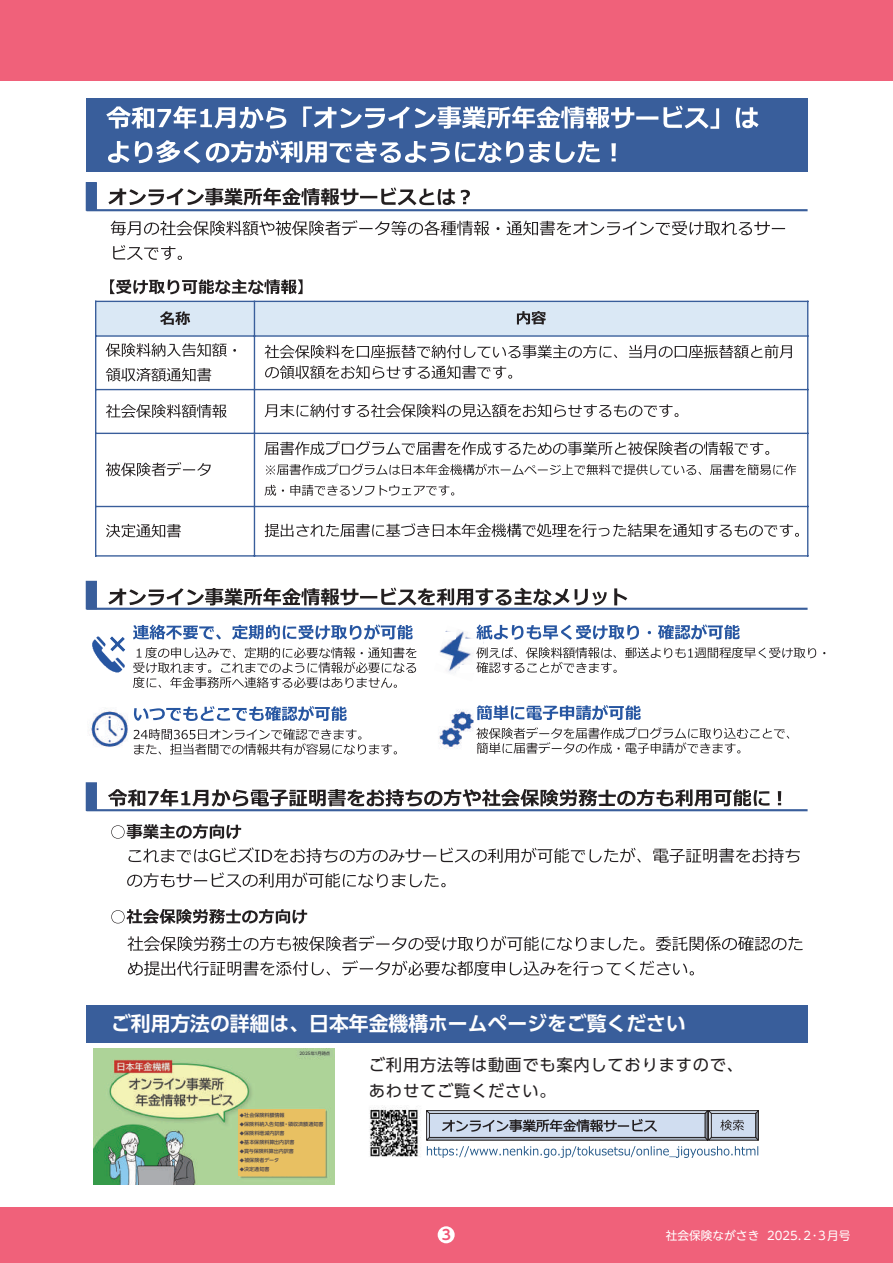
<style>
.page{position:relative;width:893px;height:1263px;background:#fff}
.page>*{position:absolute;margin:0;border:0;box-sizing:border-box;transform-origin:0 0}
.t1{font:700 19.8px "UD Shin Go Pro De";color:#fff}
.t2{font:16.35px/26.1px "UD Shin Go Pro";letter-spacing:.045em;color:#231f20}
.t3{font:700 13.8px "UD Shin M Go Pro De";color:#f05474}
.t4{font:11.7px "UD Shin M Go Pro";color:#fff}
.t5{font:500 4.95px "UD Shin Go Pro";letter-spacing:.01em;color:#46424f}
.t6{font:500 4.95px "UD Shin Go Pro";letter-spacing:-.01em;color:#46424f}
.t7{font:500 4.2px "UD Shin Go Pro";letter-spacing:.005em;color:#424545}
.s1{font-size:4.35px}
</style>
<div class="page">
<div style="left:0;top:0;width:893px;height:81px;background:#f0617a"></div>
<div style="left:0;top:1208px;width:893px;height:55px;background:#f0617a"></div>
<div style="left:438px;top:1226px;width:17px;height:17px;background:#fff;border-radius:50%"></div>
<svg style="left:108px;top:789px;width:662px;height:17px"></svg>
<svg style="left:778px;top:791px;width:3px;height:14px"></svg>
<div style="left:86px;top:98px;width:721px;height:74px;background:#395e9b"></div>
<svg style="left:106px;top:106px;width:653px;height:23px"></svg>
<svg style="left:108px;top:140px;width:508px;height:24px"></svg>
<svg style="left:111px;top:220px;width:674px;height:16px"></svg>
<svg style="left:113px;top:245px;width:69px;height:15px"></svg>
<svg style="left:108px;top:187px;width:362px;height:18px"></svg>
<div style="left:86px;top:183px;width:10px;height:27px;background:#395e9b"></div>
<div style="left:86px;top:182px;width:11px;height:29px;border:1px solid #395e9b"></div>
<div style="left:96px;top:301px;width:158px;height:35px;background:#dae8f5"></div>
<div style="left:254px;top:301px;width:554px;height:35px;background:#dae8f5"></div>
<hr style="left:95px;top:555px;width:713px;height:2px;background:#395e9b">
<hr style="left:95px;top:301px;width:713px;height:1px;background:#395e9b">
<hr style="left:807px;top:301px;width:1px;height:256px;background:#395e9b">
<hr style="left:95px;top:301px;width:1px;height:256px;background:#395e9b">
<hr style="left:95px;top:506px;width:713px;height:1px;background:#395e9b">
<hr style="left:95px;top:433px;width:713px;height:1px;background:#395e9b">
<hr style="left:95px;top:389px;width:713px;height:1px;background:#395e9b">
<hr style="left:95px;top:335px;width:713px;height:2px;background:#395e9b">
<hr style="left:254px;top:301px;width:1px;height:256px;background:#395e9b">
<svg style="left:160px;top:311px;width:30px;height:14px"></svg>
<svg style="left:517px;top:311px;width:29px;height:13px"></svg>
<svg style="left:106px;top:343px;width:130px;height:14px"></svg>
<svg style="left:106px;top:368px;width:105px;height:13px"></svg>
<svg style="left:265px;top:345px;width:527px;height:13px"></svg>
<svg style="left:265px;top:365px;width:247px;height:14px"></svg>
<svg style="left:106px;top:404px;width:121px;height:14px"></svg>
<svg style="left:265px;top:404px;width:413px;height:13px"></svg>
<svg style="left:106px;top:462px;width:105px;height:14px"></svg>
<svg style="left:264px;top:441px;width:505px;height:14px"></svg>
<svg style="left:266px;top:463px;width:530px;height:12px"></svg>
<svg style="left:264px;top:485px;width:190px;height:11px"></svg>
<svg style="left:106px;top:524px;width:75px;height:13px"></svg>
<svg style="left:265px;top:523px;width:534px;height:14px"></svg>
<hr style="left:86px;top:209px;width:722px;height:2px;background:#395e9b">
<svg style="left:128px;top:847px;width:672px;height:16px"></svg>
<svg style="left:127px;top:872px;width:319px;height:16px"></svg>
<svg style="left:108px;top:587px;width:499px;height:18px"></svg>
<svg style="left:614px;top:588px;width:13px;height:17px"></svg>
<div style="left:86px;top:581px;width:10px;height:28px;background:#395e9b"></div>
<div style="left:86px;top:581px;width:11px;height:28px;border:1px solid #395e9b"></div>
<hr style="left:86px;top:608px;width:722px;height:2px;background:#395e9b">
<svg style="left:111px;top:909px;width:196px;height:15px"></svg>
<svg style="left:110px;top:279px;width:193px;height:15px"></svg>
<div style="left:86px;top:783px;width:10px;height:27px;background:#395e9b"></div>
<div style="left:86px;top:782px;width:11px;height:29px;border:1px solid #395e9b"></div>
<hr style="left:86px;top:809px;width:722px;height:2px;background:#395e9b">
<svg style="left:127px;top:935px;width:676px;height:16px"></svg>
<svg style="left:128px;top:960px;width:566px;height:16px"></svg>
<img style="left:439px;top:630px;width:45px;height:44px">
<div style="left:443px;top:632px;width:13px;height:7px;background:#fff"></div>
<div style="left:461px;top:638px;width:22px;height:9px;background:#fff"></div>
<div style="left:459px;top:665px;width:19px;height:8px;background:#fff"></div>
<svg style="left:439px;top:653px;width:11px;height:15px"></svg>
<svg style="left:133px;top:624px;width:280px;height:16px"></svg>
<svg style="left:133px;top:647px;width:283px;height:41px"></svg>
<svg style="left:134px;top:706px;width:213px;height:15px"></svg>
<svg style="left:134px;top:729px;width:263px;height:26px"></svg>
<img style="left:90px;top:708px;width:38px;height:39px">
<img style="left:439px;top:709px;width:40px;height:39px">
<svg style="left:477px;top:705px;width:164px;height:15px"></svg>
<svg style="left:476px;top:727px;width:313px;height:27px"></svg>
<img style="left:92px;top:636px;width:34px;height:37px">
<svg style="left:110px;top:636px;width:15px;height:16px"></svg>
<svg style="left:476px;top:624px;width:264px;height:16px"></svg>
<svg style="left:476px;top:647px;width:349px;height:26px"></svg>
<svg style="left:111px;top:824px;width:130px;height:15px"></svg>
<div style="left:86px;top:1005px;width:722px;height:38px;background:#395e9b"></div>
<img style="left:369px;top:1105px;width:52px;height:52px">
<svg style="left:427px;top:1146px;width:331px;height:12px"></svg>
<svg style="left:426px;top:1110px;width:333px;height:30px;background:#a4adbb"></svg>
<img style="left:94px;top:1049px;width:240px;height:135px">
<div style="left:238px;top:1109px;width:87px;height:66px;background:#e8c062"></div>
<div style="left:297px;top:1050px;width:35px;height:7px;background:#acce9c"></div>
<h1 class="t1" style="left:111px;top:1007px;width:576px">ご利用方法の詳細は、日本年金機構ホームページをご覧ください</h1>
<h2 class="t2" style="left:369px;top:1051px;width:376px">ご利用方法等は動画でも案内しておりますので、あわせてご覧ください。</h2>
<p class="t5" style="left:240px;top:1111px;width:46px"><span class="s1">◆</span>社会保険料額情報</p>
<p class="t5" style="left:240px;top:1120px;width:85px"><span class="s1">◆</span>保険料納入告知額・領収済額通知書</p>
<p class="t5" style="left:240px;top:1129px;width:46px"><span class="s1">◆</span>保険料増減内訳書</p>
<p class="t5" style="left:240px;top:1138px;width:56px"><span class="s1">◆</span>基本保険料算出内訳書</p>
<p class="t5" style="left:240px;top:1147px;width:55px"><span class="s1">◆</span>賞与保険料算出内訳書</p>
<p class="t6" style="left:240px;top:1156px;width:41px"><span class="s1">◆</span>被保険者データ</p>
<p class="t5" style="left:240px;top:1165px;width:31px"><span class="s1">◆</span>決定通知書</p>
<p class="t7" style="left:299px;top:1050px;width:32px">2025年1月時点</p>
<h3 class="t3" style="left:439px;top:1224px;width:15px">３</h3>
<h3 class="t4" style="left:666px;top:1226px;width:186px">社会保険ながさき 2025. 2･3月号</h3>
</div>
